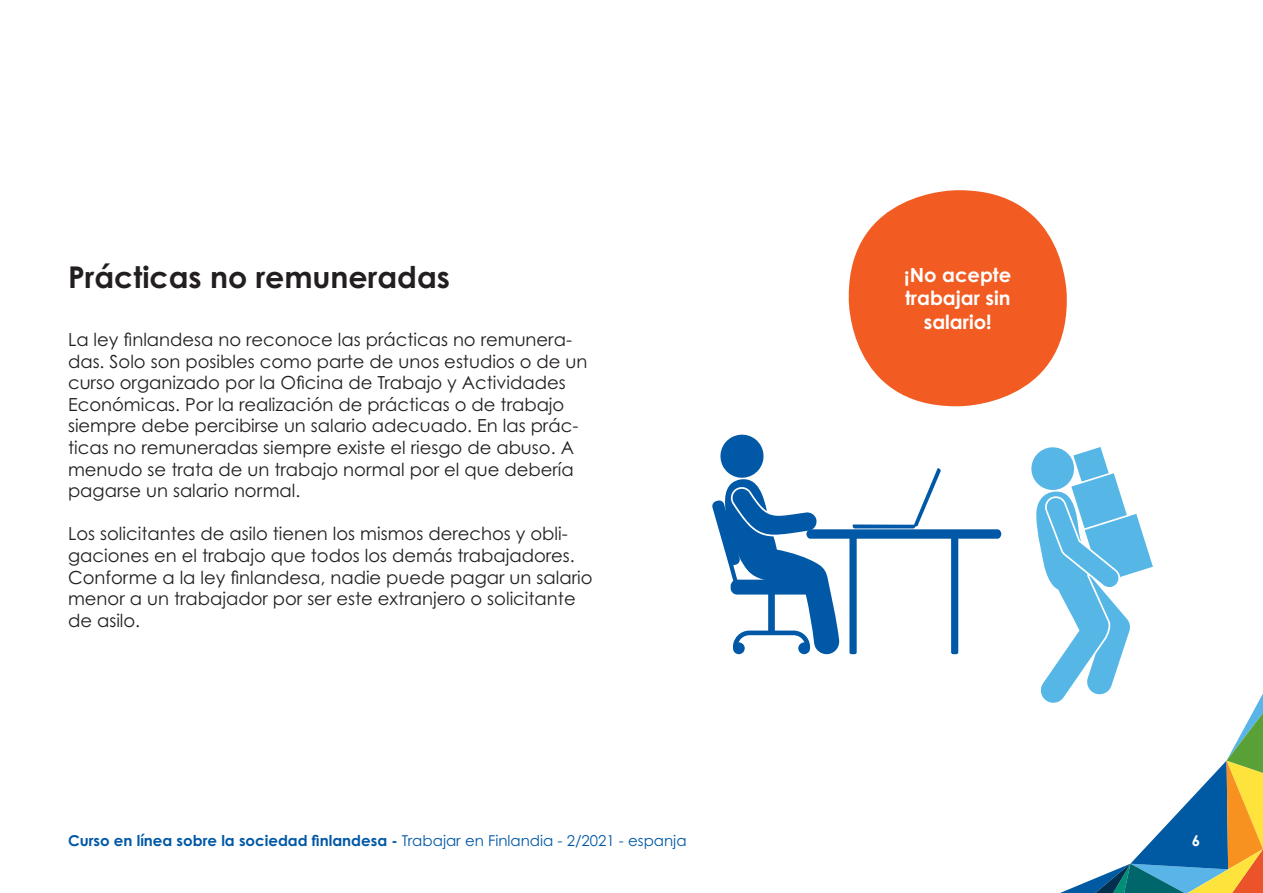
<style>
.page{position:relative;width:1263px;height:893px;background:#fff}
.page>*{position:absolute;margin:0;border:0;box-sizing:border-box;transform-origin:0 0}
.t1{font:700 30px "Century Gothic Pro";color:#231f20}
.t2{font:700 19.5px/23.4px "Century Gothic Pro";color:#fff;text-align:center}
.t3{font:18px/21.6px "Century Gothic Pro";color:#231f20}
.t4{font:700 15px "Century Gothic Pro";color:#0158a6}
.t5{font:700 15px "Century Gothic Pro";color:#fff}
.s1{font-weight:400}
</style>
<div class="page">
<div style="left:849px;top:190px;width:218px;height:216px;background:#f25b21;border-radius:107px"></div>
<svg style="left:712px;top:434px;width:551px;height:459px"></svg>
<p class="t1" style="left:68px;top:259px;width:383px">Prácticas no remuneradas</p>
<p class="t3" style="left:68px;top:328px;width:521px">La ley finlandesa no reconoce las prácticas no remunera&shy;das. Solo son posibles como parte de unos estudios o de un curso organizado por la Oficina de Trabajo y Actividades Económicas. Por la realización de prácticas o de trabajo siempre debe percibirse un salario adecuado. En las prác&shy;ticas no remuneradas siempre existe el riesgo de abuso. A menudo se trata de un trabajo normal por el que debería pagarse un salario normal.</p>
<p class="t3" style="left:68px;top:523px;width:526px">Los solicitantes de asilo tienen los mismos derechos y obli&shy;gaciones en el trabajo que todos los demás trabajadores.<br>Conforme a la ley finlandesa, nadie puede pagar un salario menor a un trabajador por ser este extranjero o solicitante de asilo.</p>
<p class="t2" style="left:904px;top:263px;width:109px">¡No acepte trabajar sin salario!</p>
<p class="t4" style="left:68px;top:831px;width:620px">Curso en línea sobre la sociedad finlandesa - <span class="s1">Trabajar en Finlandia - 2/2021 - espanja</span></p>
<p class="t5" style="left:1192px;top:831px;width:10px">6</p>
</div>
